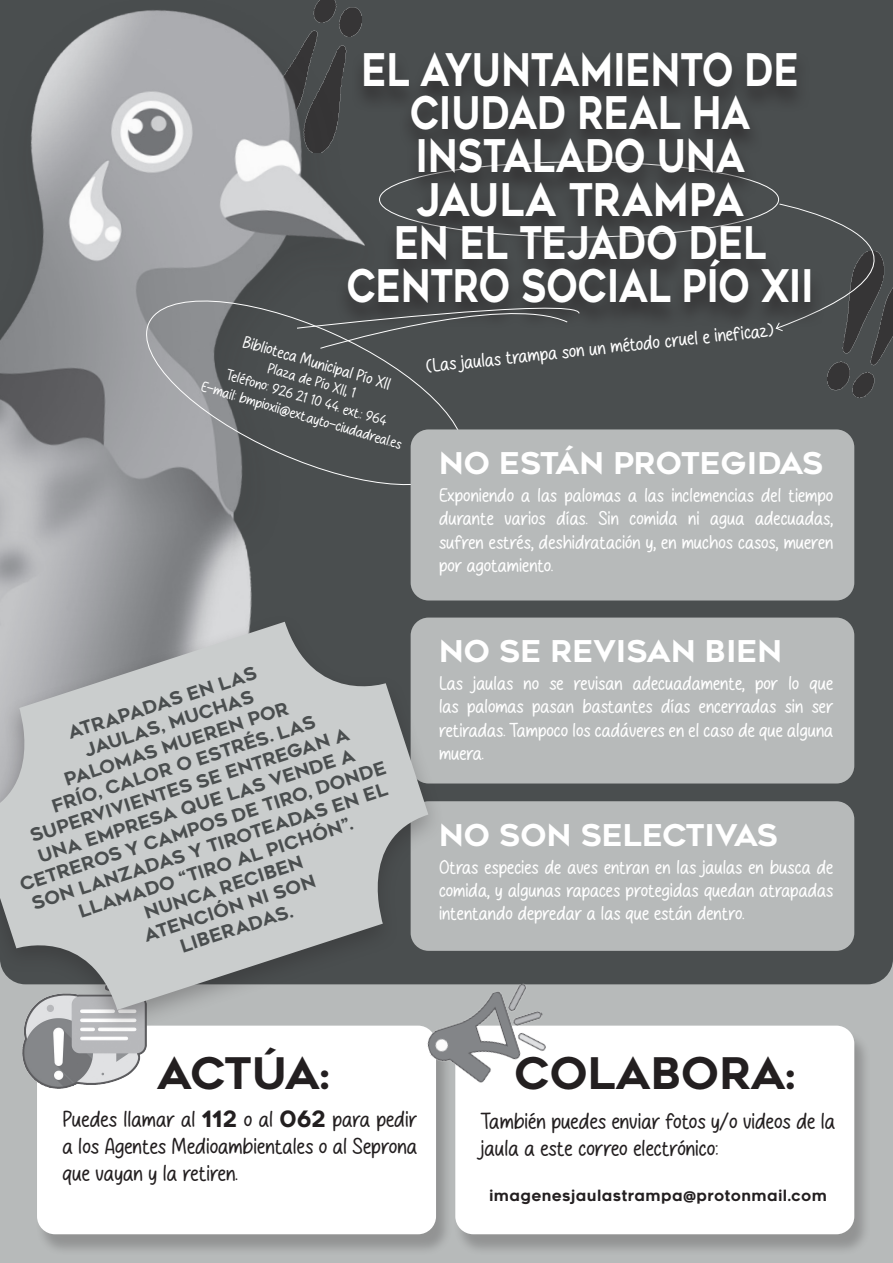
<style>
.page{position:relative;width:893px;height:1263px;background:#fff}
.page>*{position:absolute;margin:0;border:0;box-sizing:border-box;transform-origin:0 0}
.t1{font:45px/43.2px "Renogare";letter-spacing:-.005em;color:#fff;text-align:center;scale:.8 1}
.t2{font:43.5px "Renogare";color:#231f20}
.t3{font:30px "Renogare";color:#fff}
.t4{font:22.5px/27px "Study Case";color:#231f20;text-align:justify}
.t5{font:19.5px/23.4px "Study Case";color:#fff;text-align:justify}
.t6{font:18px/21.6px "Renogare";color:#4a4e4f;text-align:center}
.t7{font:16.5px "Study Case";color:#fff}
.t8{font:15px/18px "Study Case";color:#fff;text-align:center}
.t9{font:15px "Renogare";letter-spacing:.015em;color:#231f20}
.s1{font-family:"Renogare"}
</style>
<div class="page">
<div style="left:0;top:60px;width:893px;height:1203px;background:#b7baba"></div>
<div style="left:445px;top:724px;width:448px;height:260px;background:#4a4e4f"></div>
<div style="left:0;top:0;width:893px;height:724px;background:#4a4e4f"></div>
<img style="left:0;top:0;width:468px;height:801px">
<img style="left:827px;top:333px;width:66px;height:64px">
<svg style="left:775px;top:217px;width:118px;height:116px"></svg>
<div style="left:335px;top:51px;width:490px;height:277px;background:#424546"></div>
<div style="left:411px;top:617px;width:443px;height:166px;background:#b7baba;border-radius:18px"></div>
<div style="left:411px;top:801px;width:443px;height:150px;background:#b7baba;border-radius:18px"></div>
<div style="left:35px;top:1029px;width:417px;height:227px;background:#231f20;opacity:.25"></div>
<div style="left:37px;top:1025px;width:399px;height:209px;background:#fff;border-radius:18px"></div>
<div style="left:454px;top:1029px;width:417px;height:227px;background:#231f20;opacity:.25"></div>
<div style="left:455px;top:1025px;width:399px;height:209px;background:#fff;border-radius:18px"></div>
<svg style="left:477px;top:300px;width:102px;height:23px"></svg>
<svg style="left:134px;top:290px;width:343px;height:205px"></svg>
<img style="left:23px;top:1035px;width:124px;height:54px">
<div style="left:0;top:613px;width:445px;height:422px;background:#231f20;opacity:.3"></div>
<svg style="left:0;top:622px;width:428px;height:388px"></svg>
<svg style="left:0;top:640px;width:398px;height:341px;background:#b8bbbc"></svg>
<img style="left:418px;top:981px;width:139px;height:114px">
<div style="left:411px;top:429px;width:443px;height:171px;background:#b7baba;border-radius:18px"></div>
<h1 class="t1" style="left:347px;top:48px;width:585px">EL AYUNTAMIENTO DE<br>CIUDAD REAL HA<br>INSTALADO UNA<br>JAULA TRAMPA<br>EN EL TEJADO DEL<br>CENTRO SOCIAL PÍO XII</h1>
<p class="t7" style="left:246px;top:332px;width:155px;rotate:16deg">Biblioteca Municipal Pío XII</p>
<p class="t8" style="left:214px;top:343px;width:210px;rotate:16deg">Plaza de Pío XII, 1<br>Teléfono: 926 21 10 44. ext.: 964<br>E-mail: bmpioxii@ext.ayto-ciudadreal.es</p>
<p class="t5" style="left:424px;top:354px;width:352px;rotate:-6deg">(Las jaulas trampa son un método cruel e ineficaz)</p>
<h3 class="t3" style="left:439px;top:443px;width:386px">NO ESTÁN PROTEGIDAS</h3>
<p class="t5" style="left:439px;top:483px;width:396px">Exponiendo a las palomas a las inclemencias del tiempo durante varios días. Sin comida ni agua adecuadas, sufren estrés, deshidratación y, en muchos casos, mueren por agotamiento.</p>
<p class="t6" style="left:-23px;top:752px;width:385px;rotate:-18deg">ATRAPADAS EN LAS<br>JAULAS, MUCHAS<br>PALOMAS MUEREN POR<br>FRÍO, CALOR O ESTRÉS. LAS<br>SUPERVIVIENTES SE ENTREGAN A<br>UNA EMPRESA QUE LAS VENDE A<br>CETREROS Y CAMPOS DE TIRO, DONDE<br>SON LANZADAS Y TIROTEADAS EN EL<br>LLAMADO “TIRO AL PICHÓN”.<br>NUNCA RECIBEN<br>ATENCIÓN NI SON<br>LIBERADAS.</p>
<h3 class="t3" style="left:439px;top:632px;width:345px">NO SE REVISAN BIEN</h3>
<p class="t5" style="left:439px;top:671px;width:396px">Las jaulas no se revisan adecuadamente, por lo que las palomas pasan bastantes días encerradas sin ser retiradas. Tampoco los cadáveres en el caso de que alguna muera.</p>
<h3 class="t3" style="left:439px;top:815px;width:340px">NO SON SELECTIVAS</h3>
<p class="t5" style="left:439px;top:855px;width:396px">Otras especies de aves entran en las jaulas en busca de comida, y algunas rapaces protegidas quedan atrapadas intentando depredar a las que están dentro.</p>
<h2 class="t2" style="left:157px;top:1044px;width:174px">ACTÚA:</h2>
<p class="t4" style="left:63px;top:1106px;width:356px">Puedes llamar al <span class="s1">112</span> o al <span class="s1">062</span> para pedir a los Agentes Medioambientales o al Seprona que vayan y la retiren.</p>
<h2 class="t2" style="left:514px;top:1044px;width:282px">COLABORA:</h2>
<p class="t4" style="left:481px;top:1107px;width:356px">También puedes enviar fotos y/o videos de la jaula a este correo electrónico:</p>
<p class="t9" style="left:489px;top:1185px;width:340px">imagenesjaulastrampa@protonmail.com</p>
</div>
